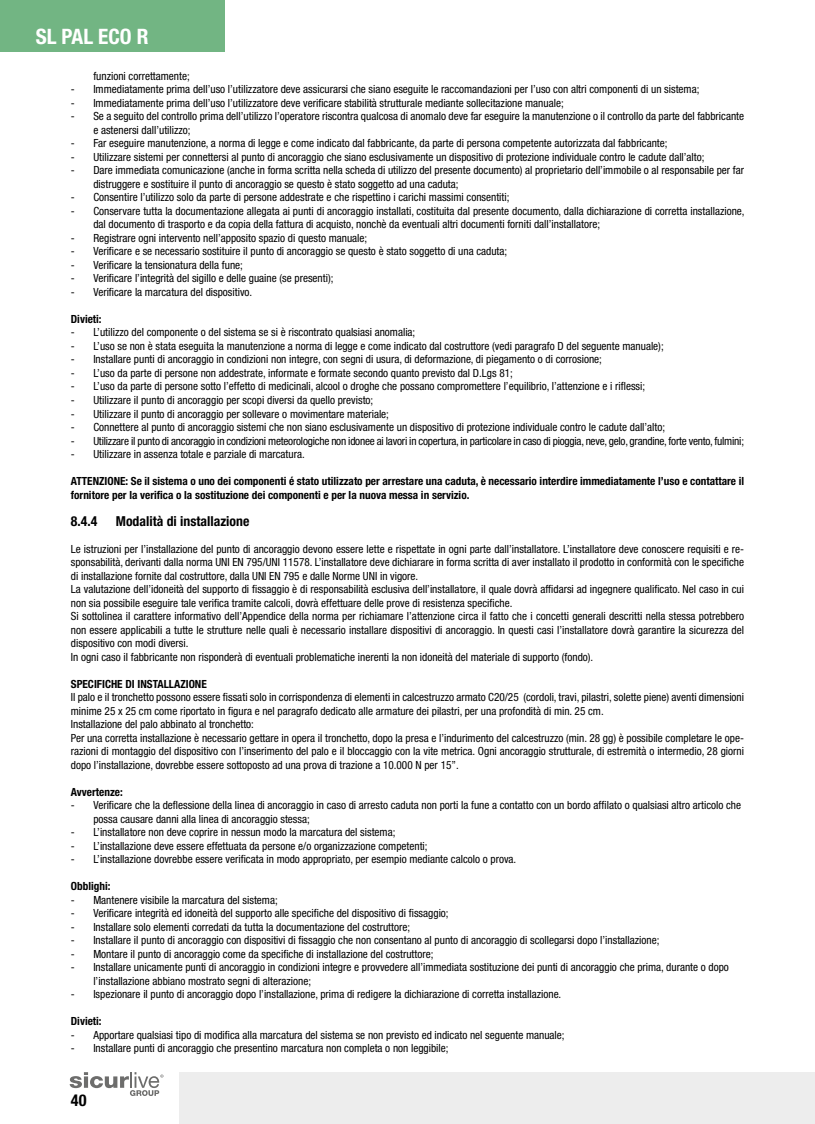
<style>
.page{position:relative;width:815px;height:1124px;background:#fff}
.page>*{position:absolute;margin:0;border:0;box-sizing:border-box;transform-origin:0 0}
.t1{font:700 condensed 21.25px "Helvetica Neue";color:#fff}
.t2{font:700 condensed 16.25px "Helvetica Neue";color:#000}
.t3{font:700 condensed 13.75px "Helvetica Neue";color:#000}
.t4{font:condensed 11.25px/13.5px "Helvetica Neue";color:#000}
.t5{font:700 condensed 11.25px/13.5px "Helvetica Neue";color:#000}
.t6{font:condensed 11.25px "Helvetica Neue";letter-spacing:-.02em;color:#000}
</style>
<div class="page">
<div style="left:180px;top:1072px;width:635px;height:51px;background:#ededed"></div>
<svg style="left:70px;top:1072px;width:93px;height:23px"></svg>
<div style="left:0;top:0;width:224px;height:52px;background:#72b583"></div>
<h1 class="t1" style="left:36px;top:24px;width:114px">SL PAL ECO R</h1>
<p class="t4" style="left:93px;top:69px;width:98px">funzioni correttamente;</p>
<p class="t4" style="left:71px;top:82px;width:630px">- Immediatamente prima dell’uso l’utilizzatore deve assicurarsi che siano eseguite le raccomandazioni per l’uso con altri componenti di un sistema;</p>
<p class="t4" style="left:71px;top:96px;width:494px">- Immediatamente prima dell’uso l’utilizzatore deve verificare stabilità strutturale mediante sollecitazione manuale;</p>
<p class="t4" style="left:93px;top:109px;width:652px;text-indent:-22px">- Se a seguito del controllo prima dell’utilizzo l’operatore riscontra qualcosa di anomalo deve far eseguire la manutenzione o il controllo da parte del fabbricante e astenersi dall’utilizzo;</p>
<p class="t4" style="left:71px;top:136px;width:598px">- Far eseguire manutenzione, a norma di legge e come indicato dal fabbricante, da parte di persona competente autorizzata dal fabbricante;</p>
<p class="t4" style="left:71px;top:150px;width:635px">- Utilizzare sistemi per connettersi al punto di ancoraggio che siano esclusivamente un dispositivo di protezione individuale contro le cadute dall’alto;</p>
<p class="t4" style="left:93px;top:163px;width:652px;text-indent:-22px">- Dare immediata comunicazione (anche in forma scritta nella scheda di utilizzo del presente documento) al proprietario dell’immobile o al responsabile per far distruggere e sostituire il punto di ancoraggio se questo è stato soggetto ad una caduta;</p>
<p class="t4" style="left:71px;top:190px;width:440px">- Consentire l’utilizzo solo da parte di persone addestrate e che rispettino i carichi massimi consentiti;</p>
<p class="t4" style="left:93px;top:204px;width:653px;text-indent:-22px">- Conservare tutta la documentazione allegata ai punti di ancoraggio installati, costituita dal presente documento, dalla dichiarazione di corretta installazione, dal documento di trasporto e da copia della fattura di acquisto, nonchè da eventuali altri documenti forniti dall’installatore;</p>
<p class="t4" style="left:71px;top:231px;width:298px">- Registrare ogni intervento nell’apposito spazio di questo manuale;</p>
<p class="t4" style="left:71px;top:244px;width:438px">- Verificare e se necessario sostituire il punto di ancoraggio se questo è stato soggetto di una caduta;</p>
<p class="t4" style="left:71px;top:258px;width:174px">- Verificare la tensionatura della fune;</p>
<p class="t4" style="left:71px;top:271px;width:264px">- Verificare l’integrità del sigillo e delle guaine (se presenti);</p>
<p class="t4" style="left:71px;top:285px;width:183px">- Verificare la marcatura del dispositivo.</p>
<p class="t5" style="left:71px;top:312px;width:32px">Divieti:</p>
<p class="t4" style="left:71px;top:325px;width:346px">- L’utilizzo del componente o del sistema se si è riscontrato qualsiasi anomalia;</p>
<p class="t4" style="left:71px;top:339px;width:594px">- L’uso se non è stata eseguita la manutenzione a norma di legge e come indicato dal costruttore (vedi paragrafo D del seguente manuale);</p>
<p class="t4" style="left:71px;top:352px;width:533px">- Installare punti di ancoraggio in condizioni non integre, con segni di usura, di deformazione, di piegamento o di corrosione;</p>
<p class="t4" style="left:71px;top:366px;width:444px">- L’uso da parte di persone non addestrate, informate e formate secondo quanto previsto dal D.Lgs 81;</p>
<p class="t4" style="left:71px;top:379px;width:576px">- L’uso da parte di persone sotto l’effetto di medicinali, alcool o droghe che possano compromettere l’equilibrio, l’attenzione e i riflessi;</p>
<p class="t4" style="left:71px;top:393px;width:304px">- Utilizzare il punto di ancoraggio per scopi diversi da quello previsto;</p>
<p class="t4" style="left:71px;top:406px;width:320px">- Utilizzare il punto di ancoraggio per sollevare o movimentare materiale;</p>
<p class="t4" style="left:71px;top:420px;width:596px">- Connettere al punto di ancoraggio sistemi che non siano esclusivamente un dispositivo di protezione individuale contro le cadute dall’alto;</p>
<p class="t6" style="left:71px;top:434px;width:675px">- Utilizzare il punto di ancoraggio in condizioni meteorologiche non idonee ai lavori in copertura, in particolare in caso di pioggia, neve, gelo, grandine, forte vento, fulmini;</p>
<p class="t4" style="left:71px;top:447px;width:235px">- Utilizzare in assenza totale e parziale di marcatura.</p>
<p class="t5" style="left:71px;top:474px;width:675px">ATTENZIONE: Se il sistema o uno dei componenti é stato utilizzato per arrestare una caduta, è necessario interdire immediatamente l’uso e contattare il fornitore per la verifica o la sostituzione dei componenti e per la nuova messa in servizio.</p>
<p class="t3" style="left:71px;top:512px;width:28px">8.4.4</p>
<p class="t3" style="left:116px;top:512px;width:135px">Modalità di installazione</p>
<p class="t4" style="left:71px;top:541px;width:675px">Le istruzioni per l’installazione del punto di ancoraggio devono essere lette e rispettate in ogni parte dall’installatore. L’installatore deve conoscere requisiti e re&shy;sponsabilità, derivanti dalla norma UNI EN 795/UNI 11578. L’installatore deve dichiarare in forma scritta di aver installato il prodotto in conformità con le specifiche di installazione fornite dal costruttore, dalla UNI EN 795 e dalle Norme UNI in vigore.<br>La valutazione dell’idoneità del supporto di fissaggio è di responsabilità esclusiva dell’installatore, il quale dovrà affidarsi ad ingegnere qualificato. Nel caso in cui non sia possibile eseguire tale verifica tramite calcoli, dovrà effettuare delle prove di resistenza specifiche.<br>Si sottolinea il carattere informativo dell’Appendice della norma per richiamare l’attenzione circa il fatto che i concetti generali descritti nella stessa potrebbero non essere applicabili a tutte le strutture nelle quali è necessario installare dispositivi di ancoraggio. In questi casi l’installatore dovrà garantire la sicurezza del dispositivo con modi diversi.<br>In ogni caso il fabbricante non risponderà di eventuali problematiche inerenti la non idoneità del materiale di supporto (fondo).</p>
<p class="t5" style="left:71px;top:676px;width:137px">SPECIFICHE DI INSTALLAZIONE</p>
<p class="t4" style="left:71px;top:690px;width:675px">Il palo e il tronchetto possono essere fissati solo in corrispondenza di elementi in calcestruzzo armato C20/25 (cordoli, travi, pilastri, solette piene) aventi dimensioni minime 25 x 25 cm come riportato in figura e nel paragrafo dedicato alle armature dei pilastri, per una profondità di min. 25 cm.<br>Installazione del palo abbinato al tronchetto:<br>Per una corretta installazione è necessario gettare in opera il tronchetto, dopo la presa e l’indurimento del calcestruzzo (min. 28 gg) è possibile completare le ope&shy;razioni di montaggio del dispositivo con l’inserimento del palo e il bloccaggio con la vite metrica. Ogni ancoraggio strutturale, di estremità o intermedio, 28 giorni dopo l’installazione, dovrebbe essere sottoposto ad una prova di trazione a 10.000 N per 15”.</p>
<p class="t5" style="left:71px;top:784px;width:53px">Avvertenze:</p>
<p class="t4" style="left:93px;top:798px;width:649px;text-indent:-22px">- Verificare che la deflessione della linea di ancoraggio in caso di arresto caduta non porti la fune a contatto con un bordo affilato o qualsiasi altro articolo che possa causare danni alla linea di ancoraggio stessa;</p>
<p class="t4" style="left:71px;top:825px;width:326px">- L’installatore non deve coprire in nessun modo la marcatura del sistema;</p>
<p class="t4" style="left:71px;top:838px;width:358px">- L’installazione deve essere effettuata da persone e/o organizzazione competenti;</p>
<p class="t4" style="left:71px;top:852px;width:447px">- L’installazione dovrebbe essere verificata in modo appropriato, per esempio mediante calcolo o prova.</p>
<p class="t5" style="left:71px;top:879px;width:41px">Obblighi:</p>
<p class="t4" style="left:71px;top:892px;width:208px">- Mantenere visibile la marcatura del sistema;</p>
<p class="t4" style="left:71px;top:906px;width:379px">- Verificare integrità ed idoneità del supporto alle specifiche del dispositivo di fissaggio;</p>
<p class="t4" style="left:71px;top:919px;width:341px">- Installare solo elementi corredati da tutta la documentazione del costruttore;</p>
<p class="t4" style="left:71px;top:933px;width:590px">- Installare il punto di ancoraggio con dispositivi di fissaggio che non consentano al punto di ancoraggio di scollegarsi dopo l’installazione;</p>
<p class="t4" style="left:71px;top:946px;width:364px">- Montare il punto di ancoraggio come da specifiche di installazione del costruttore;</p>
<p class="t4" style="left:93px;top:960px;width:637px;text-indent:-22px">- Installare unicamente punti di ancoraggio in condizioni integre e provvedere all’immediata sostituzione dei punti di ancoraggio che prima, durante o dopo l’installazione abbiano mostrato segni di alterazione;</p>
<p class="t4" style="left:71px;top:987px;width:492px">- Ispezionare il punto di ancoraggio dopo l’installazione, prima di redigere la dichiarazione di corretta installazione.</p>
<p class="t5" style="left:71px;top:1014px;width:32px">Divieti:</p>
<p class="t4" style="left:71px;top:1027px;width:495px">- Apportare qualsiasi tipo di modifica alla marcatura del sistema se non previsto ed indicato nel seguente manuale;</p>
<p class="t4" style="left:71px;top:1041px;width:379px">- Installare punti di ancoraggio che presentino marcatura non completa o non leggibile;</p>
<h2 class="t2" style="left:71px;top:1090px;width:17px">40</h2>
</div>
